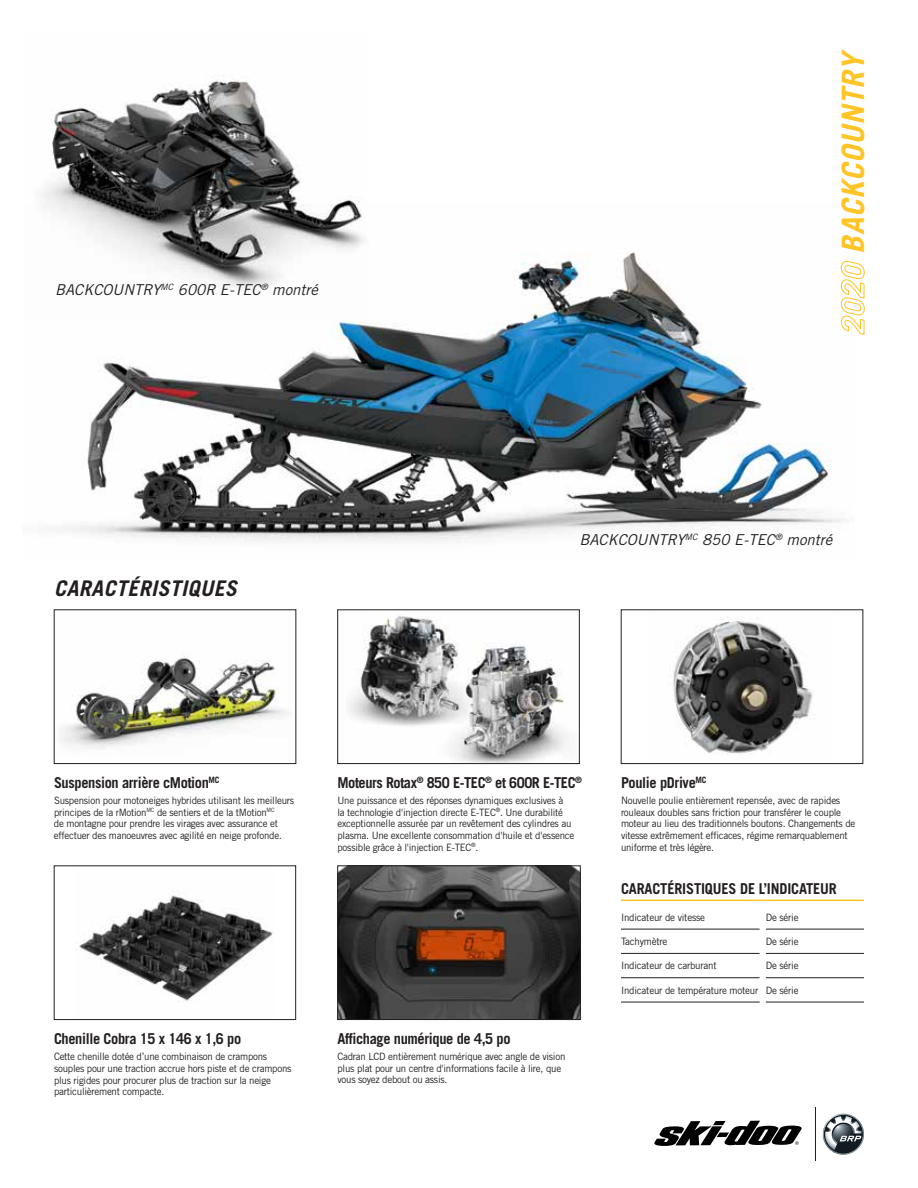
<style>
.page{position:relative;width:918px;height:1188px;background:#fff}
.page>*{position:absolute;margin:0;border:0;box-sizing:border-box;transform-origin:0 0}
.t1{font:italic 700 30.9px "Trade Gothic LT Std";color:#ffc425}
.t2{font:italic 700 21.6px "Trade Gothic LT Std";letter-spacing:.02em;color:#231f20}
.t3{font:700 15px "Trade Gothic LT Std";letter-spacing:-.025em;color:#231f20;scale:.96 1}
.t4{font:italic 15px "Trade Gothic LT Std";color:#231f20}
.t5{font:10.2px/11.6px "Trade Gothic LT Std";letter-spacing:-.025em;color:#231f20;scale:.96 1}
</style>
<div class="page">
<img style="left:61px;top:656px;width:229px;height:93px">
<div style="left:54px;top:610px;width:242px;height:154px;border:1px solid #231f20"></div>
<img style="left:63px;top:252px;width:783px;height:289px">
<svg style="left:654px;top:1121px;width:148px;height:25px"></svg>
<hr style="left:816px;top:1107px;width:1px;height:54px;background:#231f20">
<svg style="left:822px;top:1113px;width:42px;height:42px"></svg>
<img style="left:42px;top:75px;width:328px;height:244px">
<img style="left:349px;top:616px;width:219px;height:146px">
<div style="left:338px;top:610px;width:242px;height:154px;border:1px solid #231f20"></div>
<img style="left:673px;top:617px;width:141px;height:138px">
<div style="left:621px;top:610px;width:242px;height:154px;border:1px solid #231f20"></div>
<img style="left:76px;top:890px;width:197px;height:112px">
<div style="left:54px;top:866px;width:242px;height:154px;border:1px solid #231f20"></div>
<img style="left:340px;top:868px;width:238px;height:150px">
<div style="left:338px;top:866px;width:242px;height:154px;border:1px solid #231f20"></div>
<svg style="left:841px;top:260px;width:24px;height:75px"></svg>
<hr style="left:621px;top:929px;width:139px;height:1px;background:#231f20">
<hr style="left:766px;top:929px;width:98px;height:1px;background:#231f20">
<hr style="left:621px;top:953px;width:139px;height:1px;background:#231f20">
<hr style="left:766px;top:953px;width:98px;height:1px;background:#231f20">
<hr style="left:621px;top:977px;width:139px;height:1px;background:#231f20">
<hr style="left:766px;top:977px;width:98px;height:1px;background:#231f20">
<hr style="left:621px;top:1002px;width:139px;height:1px;background:#231f20">
<hr style="left:766px;top:1002px;width:98px;height:1px;background:#231f20">
<hr style="left:621px;top:900px;width:142px;height:1px;background:#ffc425">
<hr style="left:763px;top:900px;width:101px;height:1px;background:#ffc425">
<h3 class="t4" style="left:55px;top:280px;width:265px">BACKCOUNTRY<sup>MC</sup> 600R E-TEC<sup>®</sup> montré</h3>
<h1 class="t1" style="left:834px;top:254px;width:206px;rotate:-90deg">BACKCOUNTRY</h1>
<h2 class="t2" style="left:54px;top:575px;width:184px">CARACTÉRISTIQUES</h2>
<h3 class="t4" style="left:579px;top:531px;width:255px">BACKCOUNTRY<sup>MC</sup> 850 E-TEC<sup>®</sup> montré</h3>
<h3 class="t3" style="left:54px;top:774px;width:174px">Suspension arrière cMotion<sup>MC</sup></h3>
<p class="t5" style="left:54px;top:795px;width:252px">Suspension pour motoneiges hybrides utilisant les meilleurs principes de la rMotion<sup>MC</sup> de sentiers et de la tMotion<sup>MC<br></sup>de montagne pour prendre les virages avec assurance et effectuer des manoeuvres avec agilité en neige profonde.</p>
<h3 class="t3" style="left:54px;top:1030px;width:197px">Chenille Cobra 15 x 146 x 1,6 po</h3>
<p class="t5" style="left:54px;top:1051px;width:249px">Cette chenille dotée d’une combinaison de crampons souples pour une traction accrue hors piste et de crampons plus rigides pour procurer plus de traction sur la neige particulièrement compacte.</p>
<h3 class="t3" style="left:338px;top:774px;width:256px">Moteurs Rotax<sup>®</sup> 850 E-TEC<sup>®</sup> et 600R E-TEC<sup>®</sup></h3>
<p class="t5" style="left:337px;top:795px;width:248px">Une puissance et des réponses dynamiques exclusives à<br>la technologie d'injection directe E-TEC<sup>®</sup>. Une durabilité exceptionnelle assurée par un revêtement des cylindres au plasma. Une excellente consommation d'huile et d'essence possible grâce à l'injection E-TEC<sup>®</sup>.</p>
<h3 class="t3" style="left:338px;top:1030px;width:182px">Affichage numérique de 4,5 po</h3>
<p class="t5" style="left:338px;top:1051px;width:239px">Cadran LCD entièrement numérique avec angle de vision plus plat pour un centre d'informations facile à lire, que vous soyez debout ou assis.</p>
<h3 class="t3" style="left:621px;top:774px;width:91px">Poulie pDrive<sup>MC</sup></h3>
<p class="t5" style="left:621px;top:795px;width:246px">Nouvelle poulie entièrement repensée, avec de rapides rouleaux doubles sans friction pour transférer le couple moteur au lieu des traditionnels boutons. Changements de vitesse extrêmement efficaces, régime remarquablement uniforme et très légère.</p>
<h3 class="t3" style="left:621px;top:879px;width:226px">CARACTÉRISTIQUES DE L’INDICATEUR</h3>
<p class="t5" style="left:621px;top:911px;width:89px">Indicateur de vitesse</p>
<p class="t5" style="left:766px;top:911px;width:36px">De série</p>
<p class="t5" style="left:621px;top:935px;width:50px">Tachymètre</p>
<p class="t5" style="left:766px;top:935px;width:36px">De série</p>
<p class="t5" style="left:621px;top:960px;width:101px">Indicateur de carburant</p>
<p class="t5" style="left:766px;top:960px;width:36px">De série</p>
<p class="t5" style="left:621px;top:984px;width:187px">Indicateur de température moteur De série</p>
</div>
